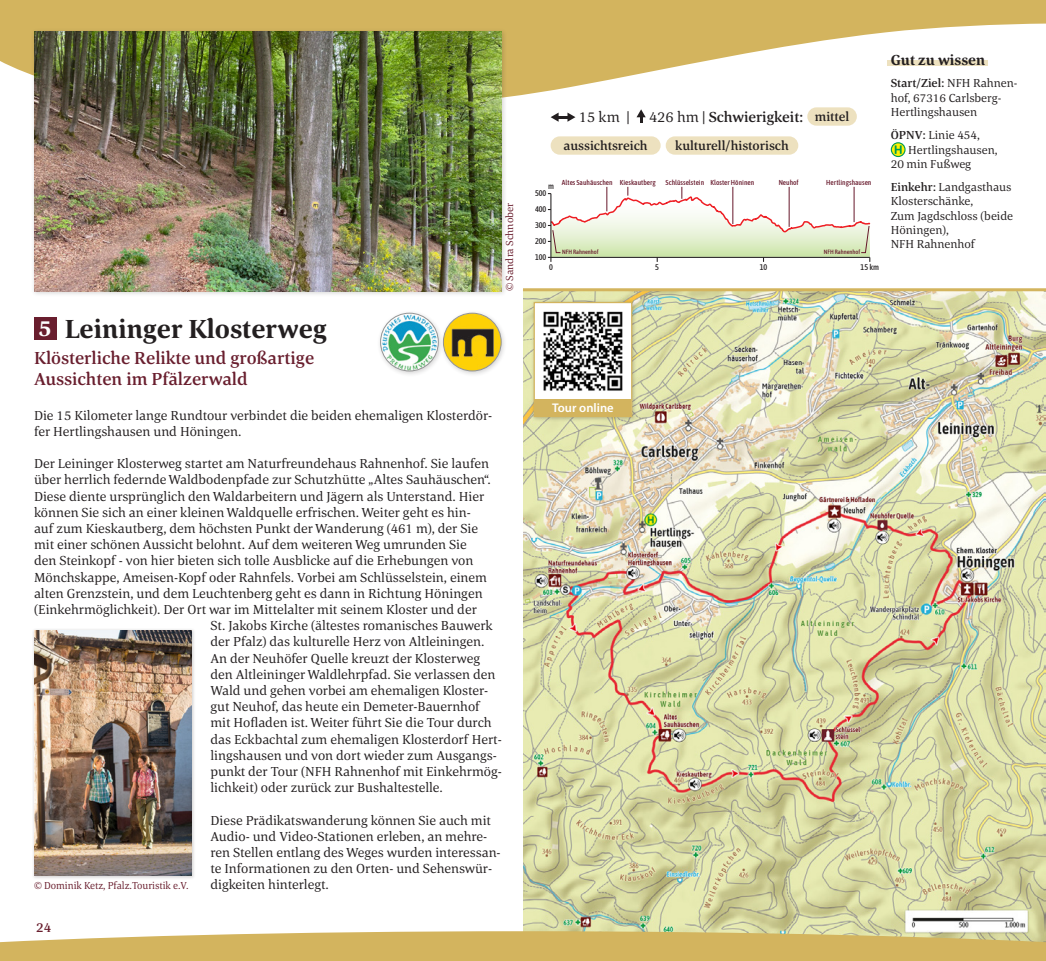
<style>
.page{position:relative;width:1046px;height:961px;background:#fff}
.page>*{position:absolute;margin:0;border:0;box-sizing:border-box;transform-origin:0 0}
.t1{font:700 27px "Corda";color:#231f20}
.t2{font:500 18px/21.6px "Corda";color:#691e2e}
.t3{font:500 15px "Corda";color:#231f20}
.t4{font:700 15px "Corda";color:#231f20}
.t5{font:15px "Corda";color:#231f20}
.t6{font:13.5px/16.2px "Corda";color:#231f20}
.t7{font:500 13.5px "Corda";color:#691e2e}
.t8{font:500 13.2px "Corda";color:#231f20}
.t9{font:600 12.6px "Myriad Pro";color:#fff}
.t10{font:12px/14.4px "Corda";color:#231f20}
.t11{font:10.5px "Corda";color:#691e2e;scale:.95 1}
.t12{font:10.5px "Corda";color:#691e2e}
.t13{font:500 8.25px "Asap Condensed";color:#231f20}
.t14{font:500 7.2px "Asap Condensed";color:#66172a}
.t15{font:500 6.15px "Asap Condensed";color:#66172a}
.s1{font-size:23.1px;color:#fff}
.s2{font-weight:400}
.s3{font-size:13.2px}
.s4{font-weight:500}
</style>
<div class="page">
<svg style="left:0;top:0;width:1046px;height:97px;fill:#d3b45e"></svg>
<div style="left:30px;top:28px;width:478px;height:269px;background:#231f20;opacity:.2"></div>
<img style="left:34px;top:32px;width:468px;height:259px">
<div style="left:34px;top:318px;width:22px;height:22px;background:#691e2e"></div>
<div style="left:439px;top:309px;width:68px;height:68px;background:#231f20;opacity:.2"></div>
<img style="left:443px;top:313px;width:58px;height:58px;border-radius:29px">
<div style="left:443px;top:313px;width:58px;height:58px;border:1px solid #939494;border-radius:50%"></div>
<div style="left:377px;top:309px;width:67px;height:68px;background:#231f20;opacity:.2"></div>
<img style="left:381px;top:313px;width:57px;height:58px;border-radius:29px">
<div style="left:380px;top:313px;width:59px;height:58px;border:1px solid #939494;border-radius:50%"></div>
<div style="left:887px;top:60px;width:100px;height:6px;background:#ede1bf"></div>
<img style="left:523px;top:291px;width:523px;height:640px">
<svg style="left:891px;top:143px;width:14px;height:13px"></svg>
<div style="left:891px;top:142px;width:15px;height:15px;border:1px solid #009c55;border-radius:50%"></div>
<svg style="left:895px;top:145px;width:7px;height:9px"></svg>
<div style="left:530px;top:299px;width:107px;height:123px;background:#231f20;opacity:.25"></div>
<img style="left:536px;top:304px;width:94px;height:95px">
<div style="left:534px;top:302px;width:98px;height:115px;border:1px solid #d3b45e"></div>
<div style="left:535px;top:399px;width:96px;height:18px;background:#d3b45e"></div>
<svg style="left:548px;top:187px;width:323px;height:75px"></svg>
<hr style="left:733px;top:187px;width:1px;height:37px;background:#66172a">
<hr style="left:789px;top:187px;width:1px;height:40px;background:#66172a">
<hr style="left:854px;top:187px;width:1px;height:35px;background:#66172a">
<svg style="left:551px;top:113px;width:24px;height:9px"></svg>
<svg style="left:637px;top:109px;width:9px;height:14px"></svg>
<div style="left:807px;top:107px;width:50px;height:19px;background:#ede1bf;border-radius:9px"></div>
<hr style="left:523px;top:288px;width:523px;height:3px;background:#d3b45e">
<div style="left:551px;top:136px;width:110px;height:19px;background:#ede1bf;border-radius:9px"></div>
<div style="left:666px;top:136px;width:132px;height:19px;background:#ede1bf;border-radius:9px"></div>
<div style="left:32px;top:628px;width:164px;height:252px;background:#231f20;opacity:.2"></div>
<img style="left:34px;top:630px;width:158px;height:246px">
<svg style="left:0;top:931px;width:1046px;height:30px;background:#d5ba6c"></svg>
<h1 class="t1" style="left:39px;top:311px;width:290px"><span class="s1">5</span> Leininger Klosterweg</h1>
<p class="t12" style="left:503px;top:291px;width:90px;rotate:-90deg">© Sandra Schnober</p>
<h2 class="t2" style="left:34px;top:346px;width:282px">Klösterliche Relikte und großartige<br>Aussichten im Pfälzerwald</h2>
<p class="t6" style="left:34px;top:406px;width:460px">Die 15 Kilometer lange Rundtour verbindet die beiden ehemaligen Klosterdör&shy;fer Hertlingshausen und Höningen.</p>
<p class="t6" style="left:34px;top:455px;width:456px">Der Leininger Klosterweg startet am Naturfreundehaus Rahnenhof. Sie laufen</p>
<p class="t6" style="left:34px;top:471px;width:458px">über herrlich federnde Waldbodenpfade zur Schutzhütte „Altes Sauhäuschen“.</p>
<p class="t6" style="left:34px;top:487px;width:452px">Diese diente ursprünglich den Waldarbeitern und Jägern als Unterstand. Hier</p>
<p class="t6" style="left:34px;top:504px;width:438px">können Sie sich an einer kleinen Waldquelle erfrischen. Weiter geht es hin-</p>
<p class="t6" style="left:34px;top:520px;width:446px">auf zum Kieskautberg, dem höchsten Punkt der Wanderung (461 m), der Sie</p>
<p class="t6" style="left:34px;top:536px;width:434px">mit einer schönen Aussicht belohnt. Auf dem weiteren Weg umrunden Sie</p>
<p class="t6" style="left:34px;top:552px;width:441px">den Steinkopf - von hier bieten sich tolle Ausblicke auf die Erhebungen von</p>
<p class="t6" style="left:34px;top:568px;width:454px">Mönchskappe, Ameisen-Kopf oder Rahnfels. Vorbei am Schlüsselstein, einem</p>
<p class="t6" style="left:34px;top:585px;width:450px">alten Grenzstein, und dem Leuchtenberg geht es dann in Richtung Höningen</p>
<p class="t6" style="left:34px;top:601px;width:444px">(Einkehrmöglichkeit). Der Ort war im Mittelalter mit seinem Kloster und der</p>
<p class="t6" style="left:210px;top:617px;width:284px">St. Jakobs Kirche (ältestes romanisches Bauwerk</p>
<p class="t6" style="left:210px;top:633px;width:276px">der Pfalz) das kulturelle Herz von Altleiningen.</p>
<p class="t6" style="left:210px;top:649px;width:271px">An der Neuhöfer Quelle kreuzt der Klosterweg</p>
<p class="t6" style="left:210px;top:666px;width:286px">den Altleininger Waldlehrpfad. Sie verlassen den</p>
<p class="t6" style="left:210px;top:682px;width:279px">Wald und gehen vorbei am ehemaligen Kloster-</p>
<p class="t6" style="left:210px;top:698px;width:271px">gut Neuhof, das heute ein Demeter-Bauernhof</p>
<p class="t6" style="left:210px;top:714px;width:283px">mit Hofladen ist. Weiter führt Sie die Tour durch</p>
<p class="t6" style="left:210px;top:730px;width:293px">das Eckbachtal zum ehemaligen Klosterdorf Hert-</p>
<p class="t6" style="left:210px;top:747px;width:288px">lingshausen und von dort wieder zum Ausgangs-</p>
<p class="t6" style="left:210px;top:763px;width:293px">punkt der Tour (NFH Rahnenhof mit Einkehrmög-</p>
<p class="t6" style="left:210px;top:779px;width:234px">lichkeit) oder zurück zur Bushaltestelle.</p>
<p class="t6" style="left:210px;top:811px;width:292px">Diese Prädikatswanderung können Sie auch mit Audio- und Video-Stationen erleben, an mehre&shy;ren Stellen entlang des Weges wurden interessan&shy;te Informationen zu den Orten- und Sehenswür&shy;digkeiten hinterlegt.</p>
<p class="t11" style="left:34px;top:879px;width:164px">© Dominik Ketz, Pfalz.Touristik e.V.</p>
<p class="t7" style="left:36px;top:918px;width:17px">24</p>
<p class="t5" style="left:579px;top:107px;width:53px">15 km |</p>
<p class="t3" style="left:649px;top:107px;width:202px"><span class="s2">426 hm |</span> Schwierigkeit: <span class="s3">mittel</span></p>
<p class="t8" style="left:564px;top:136px;width:86px">aussichtsreich</p>
<p class="t8" style="left:675px;top:137px;width:115px">kulturell/historisch</p>
<p class="t13" style="left:548px;top:181px;width:7px">m</p>
<p class="t13" style="left:535px;top:188px;width:13px">500</p>
<p class="t13" style="left:535px;top:204px;width:13px">400</p>
<p class="t13" style="left:535px;top:220px;width:13px">300</p>
<p class="t13" style="left:535px;top:236px;width:13px">200</p>
<p class="t13" style="left:535px;top:252px;width:13px">100</p>
<p class="t14" style="left:562px;top:178px;width:95px">Altes Sauhäuschen Kieskautberg</p>
<p class="t14" style="left:666px;top:178px;width:90px">Schlüsselstein Kloster Höninen</p>
<p class="t14" style="left:779px;top:178px;width:21px">Neuhof</p>
<p class="t14" style="left:826px;top:178px;width:47px">Hertlingshausen</p>
<p class="t15" style="left:562px;top:248px;width:38px">NFH Rahnenhof</p>
<p class="t15" style="left:824px;top:248px;width:38px">NFH Rahnenhof</p>
<p class="t13" style="left:549px;top:262px;width:5px">0</p>
<p class="t13" style="left:655px;top:262px;width:5px">5</p>
<p class="t13" style="left:760px;top:262px;width:9px">10</p>
<p class="t13" style="left:861px;top:262px;width:20px">15 km</p>
<p class="t4" style="left:891px;top:50px;width:96px">Gut zu wissen</p>
<p class="t10" style="left:891px;top:76px;width:128px"><span class="s4">Start/Ziel:</span> NFH Rahnen&shy;hof, 67316 Carlsberg-<br>Hertlingshausen</p>
<p class="t10" style="left:891px;top:128px;width:90px"><span class="s4">ÖPNV:</span> Linie 454,</p>
<p class="t10" style="left:908px;top:142px;width:91px">Hertlingshausen,</p>
<p class="t10" style="left:891px;top:156px;width:82px">20 min Fußweg</p>
<p class="t10" style="left:891px;top:179px;width:124px"><span class="s4">Einkehr:</span> Landgasthaus<br>Klosterschänke,<br>Zum Jagdschloss (beide<br>Höningen),<br>NFH Rahnenhof</p>
<p class="t9" style="left:552px;top:400px;width:63px">Tour online</p>
</div>
